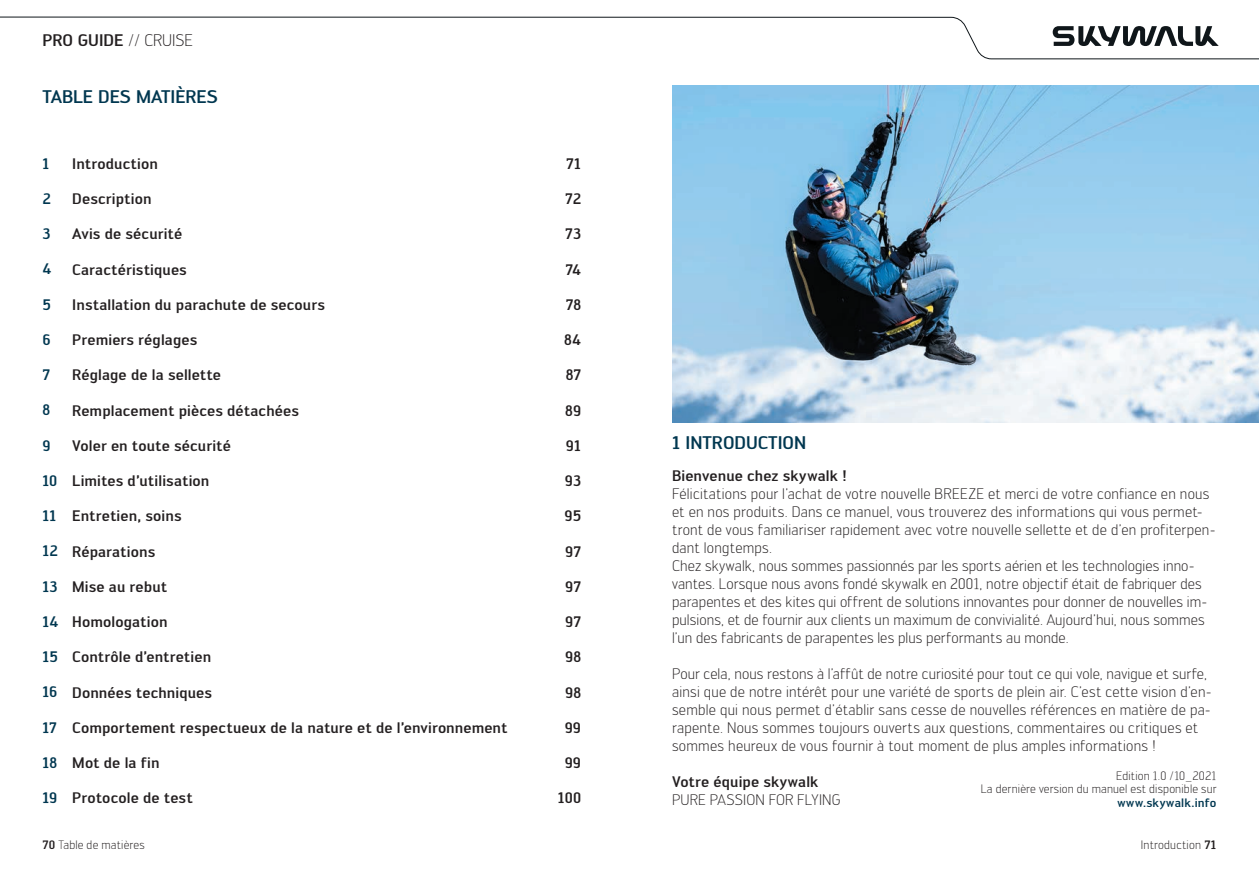
<style>
.page{position:relative;width:1259px;height:893px;background:#fff}
.page>*{position:absolute;margin:0;border:0;box-sizing:border-box;transform-origin:0 0}
.t1{font:500 18px "Engel";color:#003750}
.t2{font:500 16.5px "Engel";color:#231f20}
.t3{font:300 15px/18px "Engel";letter-spacing:.01em;color:#231f20}
.t4{font:500 15px "Engel";letter-spacing:.005em;color:#231f20}
.t5{font:500 15px "Engel";letter-spacing:-.01em;color:#003750}
.t6{font:300 12px/13.5px "Engel";letter-spacing:.015em;color:#231f20;text-align:right}
.t7{font:500 12px "Engel";letter-spacing:.02em;color:#003750}
.s1{font-weight:300}
.s2{font-weight:500}
</style>
<div class="page">
<svg style="left:0;top:17px;width:1259px;height:42px"></svg>
<img style="left:672px;top:85px;width:587px;height:338px">
<p class="t2" style="left:43px;top:30px;width:152px">PRO GUIDE <span class="s1">// CRUISE</span></p>
<p class="t1" style="left:43px;top:86px;width:177px">TABLE DES MATIÈRES</p>
<p class="t5" style="left:43px;top:155px;width:8px">1</p>
<p class="t5" style="left:43px;top:190px;width:10px">2</p>
<p class="t5" style="left:43px;top:225px;width:10px">3</p>
<p class="t5" style="left:43px;top:260px;width:10px">4</p>
<p class="t5" style="left:43px;top:296px;width:10px">5</p>
<p class="t5" style="left:43px;top:331px;width:10px">6</p>
<p class="t5" style="left:43px;top:366px;width:9px">7</p>
<p class="t5" style="left:43px;top:401px;width:9px">8</p>
<p class="t5" style="left:43px;top:437px;width:10px">9</p>
<p class="t5" style="left:43px;top:472px;width:16px">10</p>
<p class="t5" style="left:43px;top:507px;width:15px">11</p>
<p class="t5" style="left:43px;top:542px;width:17px">12</p>
<p class="t5" style="left:43px;top:578px;width:17px">13</p>
<p class="t5" style="left:43px;top:613px;width:17px">14</p>
<p class="t5" style="left:43px;top:648px;width:17px">15</p>
<p class="t5" style="left:43px;top:683px;width:16px">16</p>
<p class="t5" style="left:43px;top:719px;width:16px">17</p>
<p class="t5" style="left:43px;top:754px;width:16px">18</p>
<p class="t5" style="left:43px;top:789px;width:16px">19</p>
<p class="t4" style="left:72px;top:155px;width:87px">Introduction</p>
<p class="t4" style="left:566px;top:155px;width:16px">71</p>
<p class="t4" style="left:72px;top:190px;width:81px">Description</p>
<p class="t4" style="left:565px;top:190px;width:17px">72</p>
<p class="t4" style="left:72px;top:225px;width:112px">Avis de sécurité</p>
<p class="t4" style="left:565px;top:225px;width:17px">73</p>
<p class="t4" style="left:72px;top:260px;width:116px">Caractéristiques</p>
<p class="t4" style="left:565px;top:260px;width:17px">74</p>
<p class="t4" style="left:72px;top:296px;width:254px">Installation du parachute de secours</p>
<p class="t4" style="left:565px;top:296px;width:17px">78</p>
<p class="t4" style="left:72px;top:331px;width:126px">Premiers réglages</p>
<p class="t4" style="left:564px;top:331px;width:18px">84</p>
<p class="t4" style="left:72px;top:366px;width:150px">Réglage de la sellette</p>
<p class="t4" style="left:566px;top:366px;width:17px">87</p>
<p class="t4" style="left:72px;top:401px;width:228px">Remplacement pièces détachées</p>
<p class="t4" style="left:565px;top:401px;width:18px">89</p>
<p class="t4" style="left:72px;top:437px;width:160px">Voler en toute sécurité</p>
<p class="t4" style="left:566px;top:437px;width:17px">91</p>
<p class="t4" style="left:72px;top:472px;width:139px">Limites d’utilisation</p>
<p class="t4" style="left:565px;top:472px;width:18px">93</p>
<p class="t4" style="left:72px;top:507px;width:111px">Entretien, soins</p>
<p class="t4" style="left:564px;top:507px;width:18px">95</p>
<p class="t4" style="left:72px;top:542px;width:84px">Réparations</p>
<p class="t4" style="left:565px;top:542px;width:17px">97</p>
<p class="t4" style="left:72px;top:578px;width:96px">Mise au rebut</p>
<p class="t4" style="left:565px;top:578px;width:17px">97</p>
<p class="t4" style="left:72px;top:613px;width:97px">Homologation</p>
<p class="t4" style="left:565px;top:613px;width:17px">97</p>
<p class="t4" style="left:72px;top:648px;width:140px">Contrôle d’entretien</p>
<p class="t4" style="left:565px;top:648px;width:18px">98</p>
<p class="t4" style="left:72px;top:683px;width:141px">Données techniques</p>
<p class="t4" style="left:565px;top:683px;width:18px">98</p>
<p class="t4" style="left:72px;top:719px;width:437px">Comportement respectueux de la nature et de l’environnement</p>
<p class="t4" style="left:564px;top:719px;width:18px">99</p>
<p class="t4" style="left:72px;top:754px;width:89px">Mot de la fin</p>
<p class="t4" style="left:564px;top:754px;width:18px">99</p>
<p class="t4" style="left:72px;top:789px;width:122px">Protocole de test</p>
<p class="t4" style="left:558px;top:789px;width:25px">100</p>
<p class="t1" style="left:672px;top:433px;width:136px">1 INTRODUCTION</p>
<p class="t4" style="left:672px;top:467px;width:176px">Bienvenue chez skywalk !</p>
<p class="t3" style="left:672px;top:485px;width:545px">Félicitations pour l’achat de votre nouvelle BREEZE et merci de votre confiance en nous et en nos produits. Dans ce manuel, vous trouverez des informations qui vous permet&shy;tront de vous familiariser rapidement avec votre nouvelle sellette et de d’en profiterpen&shy;dant longtemps.<br>Chez skywalk, nous sommes passionnés par les sports aérien et les technologies inno&shy;vantes. Lorsque nous avons fondé skywalk en 2001, notre objectif était de fabriquer des parapentes et des kites qui offrent de solutions innovantes pour donner de nouvelles im&shy;pulsions, et de fournir aux clients un maximum de convivialité. Aujourd’hui, nous sommes l’un des fabricants de parapentes les plus performants au monde.</p>
<p class="t3" style="left:672px;top:665px;width:541px">Pour cela, nous restons à l’affût de notre curiosité pour tout ce qui vole, navigue et surfe, ainsi que de notre intérêt pour une variété de sports de plein air. C’est cette vision d’en&shy;semble qui nous permet d’établir sans cesse de nouvelles références en matière de pa&shy;rapente. Nous sommes toujours ouverts aux questions, commentaires ou critiques et sommes heureux de vous fournir à tout moment de plus amples informations !</p>
<p class="t4" style="left:672px;top:773px;width:148px">Votre équipe skywalk</p>
<p class="t3" style="left:672px;top:791px;width:170px">PURE PASSION FOR FLYING</p>
<p class="t6" style="left:980px;top:769px;width:237px">Edition 1.0 /10_2021<br>La dernière version du manuel est disponible sur</p>
<p class="t7" style="left:1117px;top:795px;width:100px">www.skywalk.info</p>
<p class="t6" style="left:43px;top:838px;width:104px"><span class="s2">70</span> Table de matières</p>
<p class="t6" style="left:1141px;top:838px;width:77px">Introduction <span class="s2">71</span></p>
</div>
